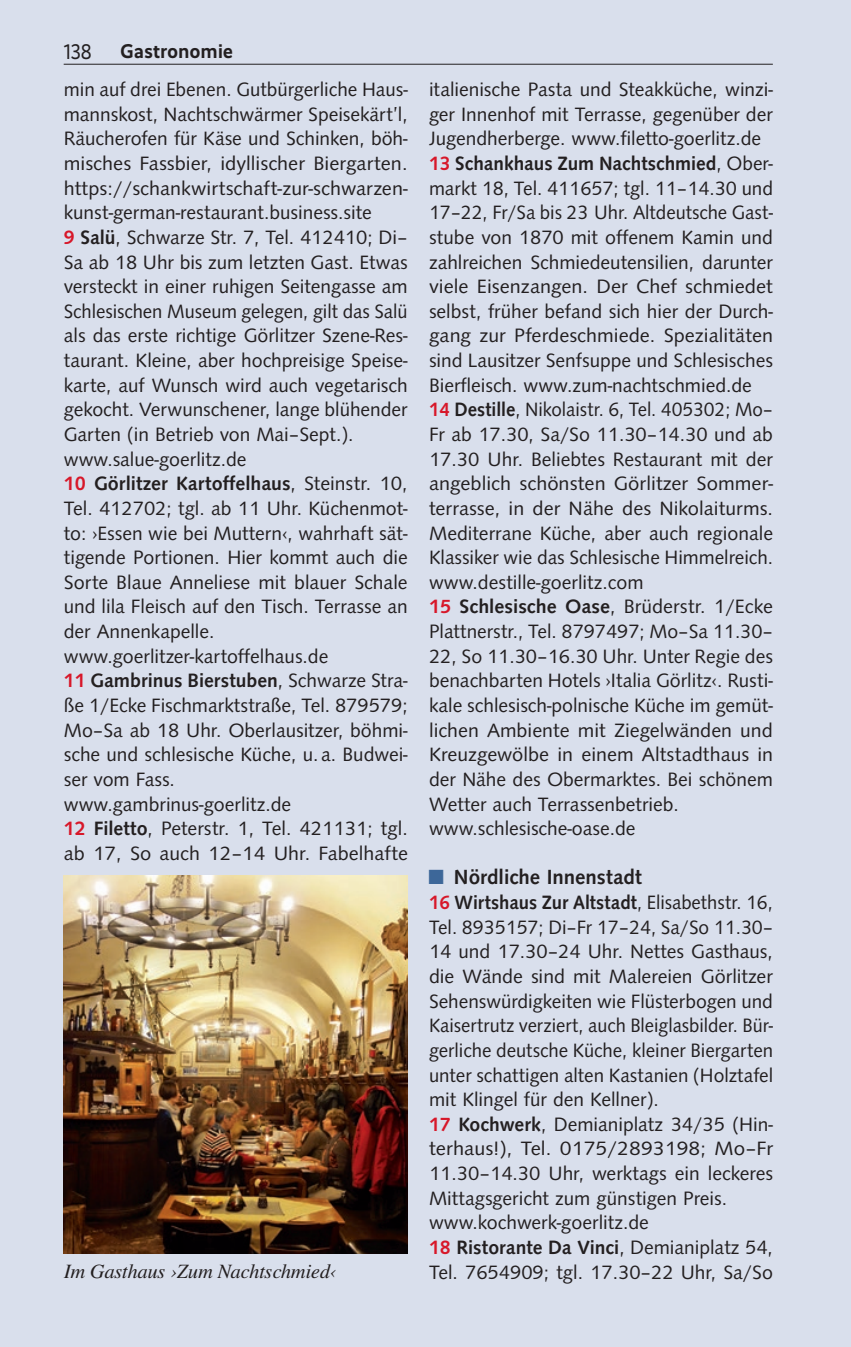
<style>
.page{position:relative;width:851px;height:1347px;background:#fff}
.page>*{position:absolute;margin:0;border:0;box-sizing:border-box;transform-origin:0 0}
.t1{font:500 21.25px "Syntax";color:#231f20}
.t2{font:21.25px "Realist";color:#231f20;scale:.95 1}
.t3{font:20px/24.5px "Syntax";color:#231f20}
.t4{font:20px/24.5px "Syntax";color:#231f20;scale:.96 1}
.t5{font:italic 20px "Nimbus Roman OT";color:#231f20}
.t6{font:700 20px "Realist";letter-spacing:.025em;color:#231f20;scale:.95 1}
.s1{font-weight:500;color:#d71729}
.s2{font-weight:500}
.s3{font-weight:400;color:#3d6799}
</style>
<div class="page">
<div style="left:0;top:0;width:850px;height:1346px;background:#d9dfec"></div>
<hr style="left:64px;top:64px;width:708px;height:1px;background:#231f20">
<img style="left:64px;top:875px;width:343px;height:378px">
<p class="t2" style="left:64px;top:40px;width:31px">138</p>
<p class="t6" style="left:120px;top:40px;width:120px">Gastronomie</p>
<p class="t3" style="left:64px;top:77px;width:345px">min auf drei Ebenen. Gutbürgerliche Haus&shy;mannskost, Nachtschwärmer Speisekärt’l, Räucherofen für Käse und Schinken, böh&shy;misches Fassbier, idyllischer Biergarten. https://schankwirtschaft-zur-schwarzen&shy;kunst-german-restaurant.business.site<br><span class="s1">9</span> <span class="s2">Salü</span>, Schwarze Str. 7, Tel. 412410; Di– Sa ab 18 Uhr bis zum letzten Gast. Etwas versteckt in einer ruhigen Seitengasse am Schlesischen Museum gelegen, gilt das Salü als das erste richtige Görlitzer Szene-Res&shy;taurant. Kleine, aber hochpreisige Speise&shy;karte, auf Wunsch wird auch vegetarisch gekocht. Verwunschener, lange blühender Garten (in Betrieb von Mai–Sept.). www.salue-goerlitz.de<br><span class="s1">10</span> <span class="s2">Görlitzer Kartoffelhaus</span>, Steinstr. 10, Tel. 412702; tgl. ab 11 Uhr. Küchenmot&shy;to: ›Essen wie bei Muttern‹, wahrhaft sät&shy;tigende Portionen. Hier kommt auch die Sorte Blaue Anneliese mit blauer Schale und lila Fleisch auf den Tisch. Terrasse an der Annenkapelle. www.goerlitzer-kartoffelhaus.de<br><span class="s1">11</span> <span class="s2">Gambrinus Bierstuben</span>, Schwarze Stra&shy;ße 1/Ecke Fischmarktstraße, Tel. 879579; Mo–Sa ab 18 Uhr. Oberlausitzer, böhmi&shy;sche und schlesische Küche, u. a. Budwei&shy;ser vom Fass.<br>www.gambrinus-goerlitz.de<br><span class="s1">12</span> <span class="s2">Filetto</span>, Peterstr. 1, Tel. 421131; tgl. ab 17, So auch 12–14 Uhr. Fabelhafte</p>
<p class="t3" style="left:429px;top:77px;width:345px">italienische Pasta und Steakküche, winzi&shy;ger Innenhof mit Terrasse, gegenüber der Jugendherberge. www.filetto-goerlitz.de <span class="s1">13</span> <span class="s2">Schankhaus Zum Nachtschmied</span>, Ober&shy;markt 18, Tel. 411657; tgl. 11–14.30 und 17–22, Fr/Sa bis 23 Uhr. Altdeutsche Gast&shy;stube von 1870 mit offenem Kamin und zahlreichen Schmiedeutensilien, darunter viele Eisenzangen. Der Chef schmiedet selbst, früher befand sich hier der Durch&shy;gang zur Pferdeschmiede. Spezialitäten sind Lausitzer Senfsuppe und Schlesisches Bierfleisch. www.zum-nachtschmied.de <span class="s1">14</span> <span class="s2">Destille</span>, Nikolaistr. 6, Tel. 405302; Mo– Fr ab 17.30, Sa/So 11.30–14.30 und ab 17.30 Uhr. Beliebtes Restaurant mit der angeblich schönsten Görlitzer Sommer&shy;terrasse, in der Nähe des Nikolaiturms.<br>Mediterrane Küche, aber auch regionale Klassiker wie das Schlesische Himmelreich. www.destille-goerlitz.com<br><span class="s1">15</span> <span class="s2">Schlesische Oase</span>, Brüderstr. 1/Ecke Plattnerstr., Tel. 8797497; Mo–Sa 11.30– 22, So 11.30–16.30 Uhr. Unter Regie des benachbarten Hotels ›Italia Görlitz‹. Rusti&shy;kale schlesisch-polnische Küche im gemüt&shy;lichen Ambiente mit Ziegelwänden und Kreuzgewölbe in einem Altstadthaus in der Nähe des Obermarktes. Bei schönem Wetter auch Terrassenbetrieb. www.schlesische-oase.de</p>
<p class="t1" style="left:429px;top:865px;width:214px"><span class="s3">■</span> Nördliche Innenstadt</p>
<p class="t4" style="left:429px;top:890px;width:360px"><span class="s1">16</span> <span class="s2">Wirtshaus Zur Altstadt</span>, Elisabethstr. 16, Tel. 8935157; Di–Fr 17–24, Sa/So 11.30– 14 und 17.30–24 Uhr. Nettes Gasthaus, die Wände sind mit Malereien Görlitzer Sehenswürdigkeiten wie Flüsterbogen und Kaisertrutz verziert, auch Bleiglasbilder. Bür&shy;gerliche deutsche Küche, kleiner Biergarten unter schattigen alten Kastanien (Holztafel mit Klingel für den Kellner).<br><span class="s1">17</span> <span class="s2">Kochwerk</span>, Demianiplatz 34/35 (Hin&shy;terhaus!), Tel. 0175/2893198; Mo–Fr 11.30–14.30 Uhr, werktags ein leckeres Mittagsgericht zum günstigen Preis. www.kochwerk-goerlitz.de<br><span class="s1">18</span> <span class="s2">Ristorante Da Vinci</span>, Demianiplatz 54,</p>
<p class="t5" style="left:64px;top:1259px;width:274px">Im Gasthaus ›Zum Nachtschmied‹</p>
<p class="t3" style="left:429px;top:1259px;width:345px">Tel. 7654909; tgl. 17.30–22 Uhr, Sa/So</p>
</div>
